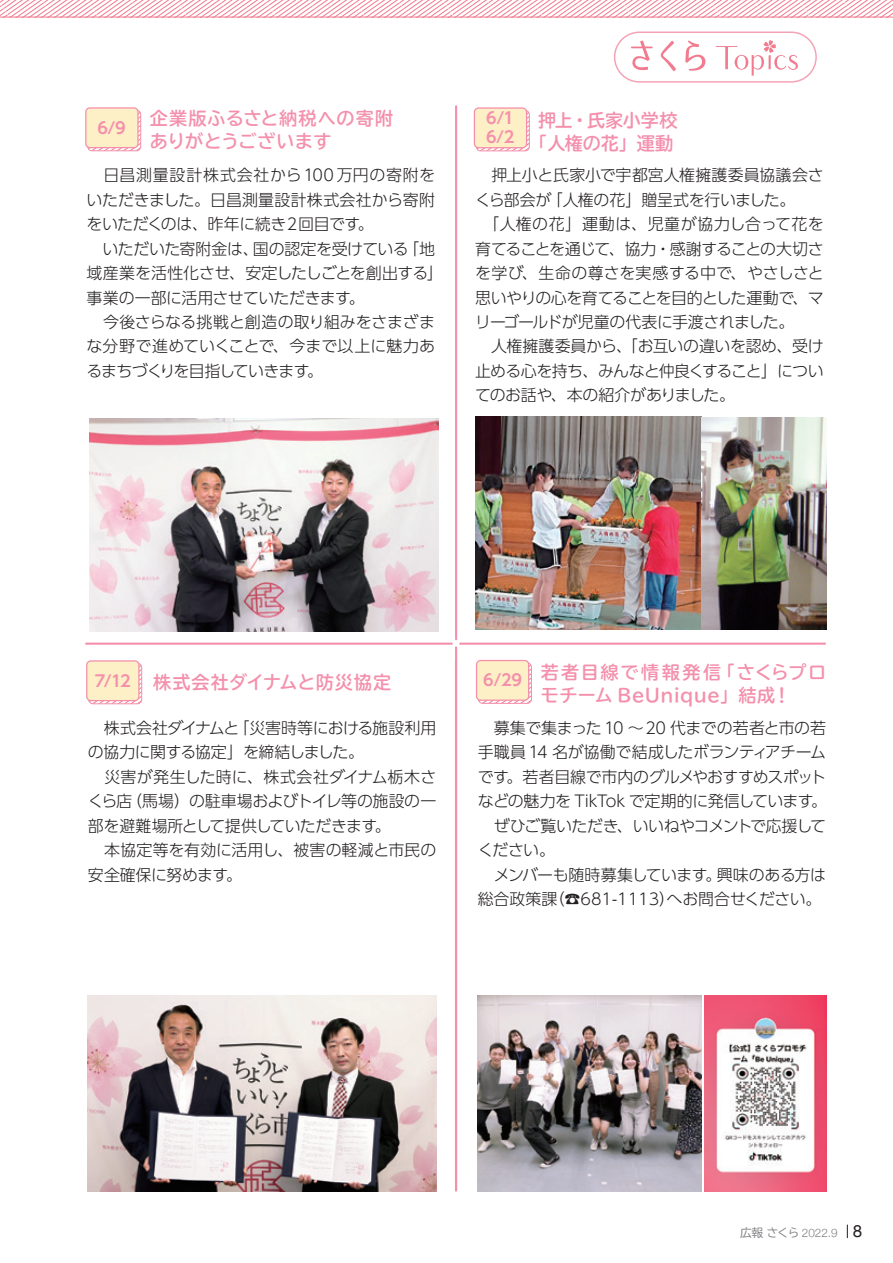
<style>
.page{position:relative;width:893px;height:1263px;background:#fff}
.page>*{position:absolute;margin:0;border:0;box-sizing:border-box;transform-origin:0 0}
.t1{font:700 18px "TBUDR Go Std";letter-spacing:.025em;color:#f490ac}
.t2{font:700 18px/22.8px "TBUDR Go Std";letter-spacing:-.005em;color:#f490ac;text-align:center}
.t3{font:700 18px "TBUDR Go Std";letter-spacing:.055em;color:#f490ac}
.t4{font:700 18px "TBUDR Go Std";letter-spacing:.135em;color:#f490ac}
.t5{font:16.95px "Helvetica Neue";color:#231f20}
.t6{font:300 15.9px/24.5px "UD Shin Go Pro";letter-spacing:-.025em;color:#231f20}
.t7{font:300 15.9px "UD Shin Go Pro";color:#231f20}
.t8{font:300 15.9px "UD Shin Go Pro";letter-spacing:.01em;color:#231f20}
.t9{font:300 15.9px "UD Shin Go Pro";letter-spacing:-.05em;color:#231f20}
.t10{font:300 15.9px "UD Shin Go Pro";letter-spacing:.045em;color:#231f20}
.t11{font:700 15.9px/19.2px "UD Shin Go Pro De";color:#f490ac}
.t12{font:300 11.7px "Helvetica Neue";color:#808285}
.s1{font-family:"TBUDR Go Std";font-weight:400}
</style>
<div class="page">
<hr style="left:0;top:17px;width:893px;height:1px;background:#f27b8f">
<svg style="left:0;top:0;width:893px;height:17px"></svg>
<svg style="left:631px;top:40px;width:22px;height:30px"></svg>
<svg style="left:661px;top:41px;width:15px;height:30px"></svg>
<svg style="left:685px;top:40px;width:21px;height:31px"></svg>
<svg style="left:716px;top:40px;width:82px;height:36px"></svg>
<div style="left:614px;top:31px;width:203px;height:52px;border:1px solid #f6a2b6;border-radius:25px"></div>
<img style="left:475px;top:417px;width:351px;height:213px">
<img style="left:90px;top:419px;width:348px;height:212px">
<svg style="left:478px;top:663px;width:53px;height:40px"></svg>
<div style="left:478px;top:662px;width:54px;height:42px;border:1px solid #f490ac;border-radius:4px"></div>
<svg style="left:476px;top:660px;width:53px;height:41px;background:#fce6c3"></svg>
<svg style="left:476px;top:110px;width:53px;height:41px"></svg>
<div style="left:476px;top:110px;width:54px;height:41px;border:1px solid #f490ac;border-radius:4px"></div>
<svg style="left:474px;top:107px;width:53px;height:41px;background:#fde7c4"></svg>
<svg style="left:88px;top:110px;width:53px;height:41px"></svg>
<div style="left:87px;top:110px;width:54px;height:41px;border:1px solid #f490ac;border-radius:4px"></div>
<svg style="left:85px;top:107px;width:54px;height:41px;background:#fce6c4"></svg>
<hr style="left:455px;top:106px;width:2px;height:533px;background:#f490ac">
<hr style="left:455px;top:647px;width:2px;height:542px;background:#f490ac">
<hr style="left:460px;top:643px;width:365px;height:2px;background:#f490ac">
<hr style="left:86px;top:643px;width:366px;height:2px;background:#f490ac">
<hr style="left:455px;top:661px;width:2px;height:530px;background:#f490ac">
<img style="left:88px;top:995px;width:348px;height:196px">
<svg style="left:89px;top:663px;width:53px;height:41px"></svg>
<div style="left:88px;top:663px;width:54px;height:41px;border:1px solid #f490ac;border-radius:4px"></div>
<svg style="left:86px;top:660px;width:54px;height:41px;background:#fce6c4"></svg>
<img style="left:478px;top:995px;width:223px;height:196px">
<img style="left:705px;top:995px;width:121px;height:196px">
<svg style="left:847px;top:1225px;width:1px;height:13px"></svg>
<p class="t3" style="left:150px;top:104px;width:245px">企業版ふるさと納税への寄附</p>
<p class="t11" style="left:97px;top:118px;width:30px">6/9</p>
<p class="t1" style="left:150px;top:127px;width:183px">ありがとうございます</p>
<p class="t10" style="left:103px;top:162px;width:333px">日昌測量設計株式会社から100 万円の寄附を</p>
<p class="t8" style="left:87px;top:187px;width:350px">いただきました。日昌測量設計株式会社から寄附</p>
<p class="t6" style="left:358px;top:211px;width:17px">。</p>
<p class="t6" style="left:87px;top:211px;width:201px">をいただくのは、昨年に続き</p>
<p class="t6" style="left:284px;top:211px;width:78px">２回目です</p>
<p class="t6" style="left:87px;top:236px;width:174px">　いただいた寄附金は、</p>
<p class="t6" style="left:87px;top:260px;width:358px">域産業を活性化させ、安定したしごとを創出する「</p>
<p class="t6" style="left:349px;top:285px;width:17px">。</p>
<p class="t6" style="left:403px;top:236px;width:33px">「地</p>
<p class="t6" style="left:253px;top:236px;width:158px">国の認定を受けている</p>
<p class="t6" style="left:87px;top:285px;width:266px">事業の一部に活用させていただきます</p>
<p class="t7" style="left:87px;top:309px;width:350px">　今後さらなる挑戦と創造の取り組みをさまざま</p>
<p class="t7" style="left:87px;top:333px;width:350px">な分野で進めていくことで、今まで以上に魅力あ</p>
<p class="t6" style="left:307px;top:358px;width:17px">。</p>
<p class="t9" style="left:87px;top:358px;width:225px">るまちづくりを目指していきます</p>
<p class="t11" style="left:486px;top:108px;width:30px">6/1<br>6/2</p>
<p class="t2" style="left:529px;top:109px;width:150px">押上・氏家小学校「人権の花」運動</p>
<p class="t6" style="left:547px;top:162px;width:278px;text-indent:-71px">　押上小と氏家小で宇都宮人権擁護委員協議会さ「人権の花」贈呈式を行いました。</p>
<p class="t6" style="left:475px;top:187px;width:350px">くら部会が<br>　「人権の花」運動は、児童が協力し合って花を育てることを通じて、協力・感謝することの大切さを学び、生命の尊さを実感する中で、やさしさと思いやりの心を育てることを目的とした運動で、マリーゴールドが児童の代表に手渡されました。<br>　人権擁護委員から、「お互いの違いを認め、受け止める心を持ち、みんなと仲良くすること」についてのお話や、本の紹介がありました。</p>
<p class="t11" style="left:95px;top:670px;width:37px">7/12</p>
<p class="t1" style="left:153px;top:667px;width:240px">株式会社ダイナムと防災協定</p>
<p class="t11" style="left:483px;top:670px;width:40px">6/29</p>
<p class="t1" style="left:717px;top:657px;width:110px">「さくらプロ</p>
<p class="t4" style="left:541px;top:657px;width:182px">若者目線で情報発信</p>
<p class="t1" style="left:541px;top:680px;width:252px">モチーム BeUnique」結成!</p>
<p class="t9" style="left:88px;top:715px;width:153px">　株式会社ダイナムと</p>
<p class="t6" style="left:88px;top:739px;width:278px">の協力に関する協定」を締結しました。</p>
<p class="t8" style="left:88px;top:764px;width:350px">　災害が発生した時に、株式会社ダイナム栃木さ</p>
<p class="t6" style="left:126px;top:788px;width:312px">（馬場）の駐車場およびトイレ等の施設の一</p>
<p class="t6" style="left:234px;top:715px;width:204px">「災害時等における施設利用</p>
<p class="t6" style="left:88px;top:788px;width:46px">くら店</p>
<p class="t6" style="left:88px;top:813px;width:291px">部を避難場所として提供していただきます</p>
<p class="t7" style="left:88px;top:837px;width:350px">　本協定等を有効に活用し、被害の軽減と市民の</p>
<p class="t6" style="left:226px;top:862px;width:17px">。</p>
<p class="t6" style="left:375px;top:813px;width:17px">。</p>
<p class="t6" style="left:88px;top:862px;width:142px">安全確保に努めます</p>
<p class="t6" style="left:478px;top:715px;width:350px;text-align:right">　募集で集まった 10 ～20 代までの若者と市の若手職員 14 名が協働で結成したボランティアチーム。若者目線で市内のグルメやおすすめスポット</p>
<p class="t6" style="left:478px;top:764px;width:33px">です</p>
<p class="t6" style="left:478px;top:788px;width:337px">などの魅力を TikTok で定期的に発信しています</p>
<p class="t6" style="left:478px;top:813px;width:350px">　ぜひご覧いただき、いいねやコメントで応援して</p>
<p class="t6" style="left:478px;top:837px;width:79px">ください。</p>
<p class="t6" style="left:717px;top:862px;width:111px">興味のある方は</p>
<p class="t6" style="left:811px;top:788px;width:17px">。</p>
<p class="t6" style="left:666px;top:862px;width:157px;text-indent:-189px">　メンバーも随時募集しています。<br>へお問合せください。</p>
<p class="t6" style="left:549px;top:886px;width:128px">（☎681-1113）</p>
<p class="t6" style="left:478px;top:886px;width:81px">総合政策課</p>
<p class="t12" style="left:740px;top:1223px;width:99px"><span class="s1">広報さくら</span> 2022.9</p>
<p class="t5" style="left:853px;top:1219px;width:11px">8</p>
</div>
